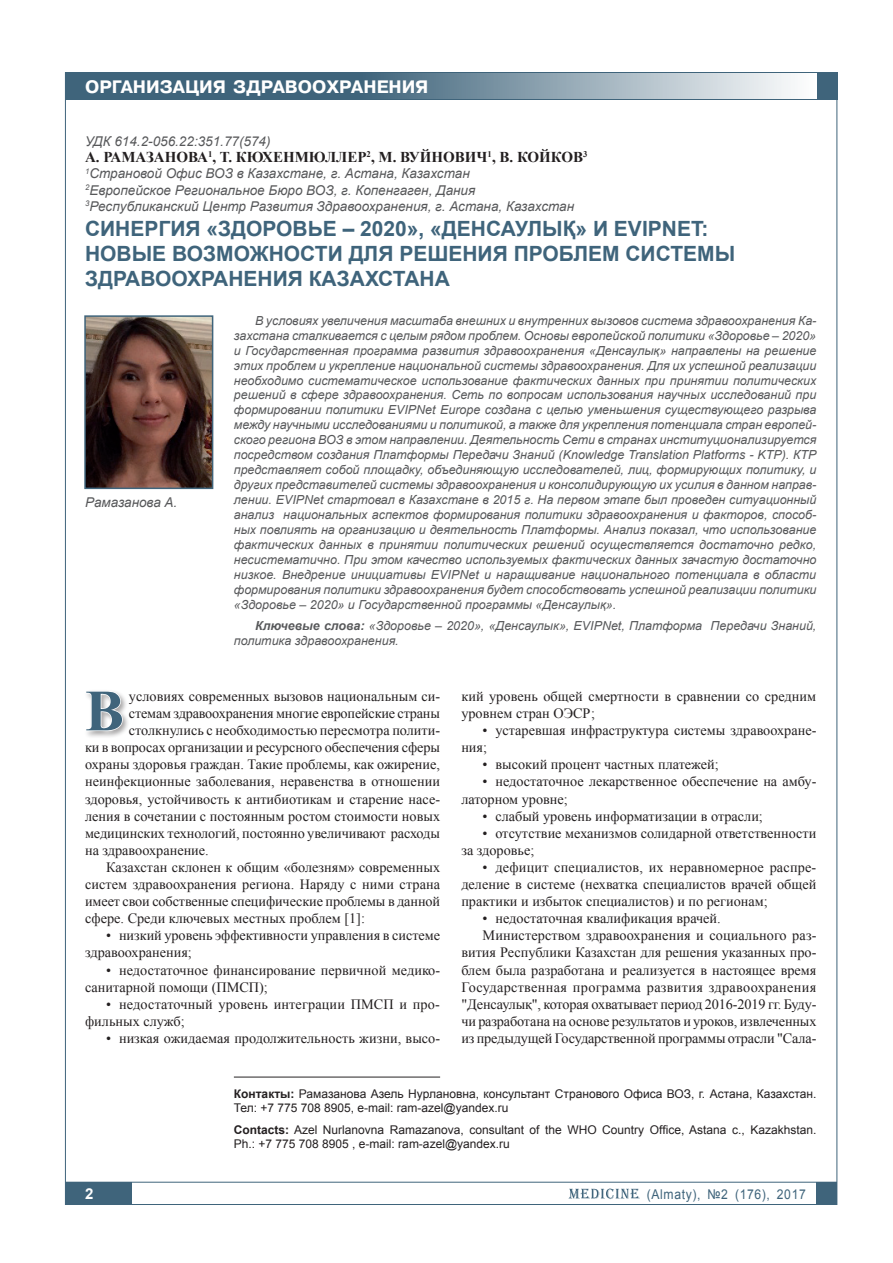
<style>
.page{position:relative;width:893px;height:1263px;background:#fff}
.page>*{position:absolute;margin:0;border:0;box-sizing:border-box;transform-origin:0 0}
.t1{font:700 58.5px "Times New Roman";color:#3f647b}
.t2{font:700 21px/25.2px "Arial";color:#3f647b}
.t3{font:700 18px "Pragmatica C";color:#fff}
.t4{font:700 15px "Times New Roman";color:#231f20}
.t5{font:700 15px "Arial";color:#fff}
.t6{font:14.25px/17.1px "Times New Roman";color:#231f20}
.t7{font:14.25px "Times New Roman";letter-spacing:.02em;color:#231f20}
.t8{font:italic 13.5px/16.2px "Arial";color:#57585a}
.t9{font:13.5px "Arial";letter-spacing:.05em;color:#3f647b;scale:.9 1}
.t10{font:italic 12.45px/15px "Arial";color:#57585a;text-align:justify}
.t11{font:12px/13.8px "Arial";color:#231f20}
.s1{font-weight:700}
</style>
<div class="page">
<div style="left:65px;top:1182px;width:67px;height:22px;background:#3f647b"></div>
<div style="left:816px;top:1182px;width:21px;height:22px;background:#3f647b"></div>
<svg style="left:568px;top:1188px;width:72px;height:11px"></svg>
<hr style="left:65px;top:1182px;width:772px;height:1px;background:#3f647b">
<div style="left:65px;top:72px;width:772px;height:28px;background:#3f647b"></div>
<div style="left:353px;top:73px;width:463px;height:26px;background:linear-gradient(to right,#3c6179,#fefefe)"></div>
<hr style="left:234px;top:1077px;width:206px;height:1px;background:#262324">
<img style="left:87px;top:318px;width:123px;height:168px">
<div style="left:84px;top:315px;width:129px;height:174px;border:2px solid #3f647b"></div>
<svg style="left:87px;top:691px;width:37px;height:41px"></svg>
<h3 class="t3" style="left:85px;top:77px;width:345px">организация здравоохранения</h3>
<p class="t8" style="left:85px;top:133px;width:187px">УДК 614.2-056.22:351.77(574)</p>
<p class="t4" style="left:85px;top:147px;width:504px">А. РАМАЗАНОВА<sup>1</sup>, Т. КЮХЕНМЮЛЛЕР<sup>2</sup>, М. ВУЙНОВИЧ<sup>1</sup>, В. КОЙКОВ<sup>3</sup></p>
<p class="t8" style="left:85px;top:166px;width:491px"><sup>1</sup>Страновой Офис ВОЗ в Казахстане, г. Астана, Казахстан<br><sup>2</sup>Европейское Региональное Бюро ВОЗ, г. Копенгаген, Дания<br><sup>3</sup>Республиканский Центр Развития Здравоохранения, г. Астана, Казахстан</p>
<h2 class="t2" style="left:85px;top:217px;width:652px">СИНЕРГИЯ «ЗДОРОВЬЕ – 2020», «ДЕНСАУЛЫҚ» И EVIPNET:<br>НОВЫЕ ВОЗМОЖНОСТИ ДЛЯ РЕШЕНИЯ ПРОБЛЕМ СИСТЕМЫ<br>ЗДРАВООХРАНЕНИЯ КАЗАХСТАНА</h2>
<p class="t10" style="left:234px;top:313px;width:584px;text-indent:21px">В условиях увеличения масштаба внешних и внутренних вызовов система здравоохранения Ка&shy;захстана сталкивается с целым рядом проблем. Основы европейской политики «Здоровье – 2020» и Государственная программа развития здравоохранения «Денсаулық» направлены на решение этих проблем и укрепление национальной системы здравоохранения. Для их успешной реализации необходимо систематическое использование фактических данных при принятии политических решений в сфере здравоохранения. Сеть по вопросам использования научных исследований при формировании политики EVIPNet Europe создана с целью уменьшения существующего разрыва между научными исследованиями и политикой, а также для укрепления потенциала стран европей&shy;ского региона ВОЗ в этом направлении. Деятельность Сети в странах институционализируется посредством создания Платформы Передачи Знаний (Knowledge Translation Platforms - KTP). КТР представляет собой площадку, объединяющую исследователей, лиц, формирующих политику, и других представителей системы здравоохранения и консолидирующую их усилия в данном направ&shy;лении. EVIPNet стартовал в Казахстане в 2015 г. На первом этапе был проведен ситуационный анализ национальных аспектов формирования политики здравоохранения и факторов, способ&shy;ных повлиять на организацию и деятельность Платформы. Анализ показал, что использование фактических данных в принятии политических решений осуществляется достаточно редко, несистематично. При этом качество используемых фактических данных зачастую достаточно низкое. Внедрение инициативы EVIPNet и наращивание национального потенциала в области формирования политики здравоохранения будет способствовать успешной реализации политики «Здоровье – 2020» и Государственной программы «Денсаулық».</p>
<p class="t10" style="left:234px;top:618px;width:584px;text-indent:21px"><span class="s1">Ключевые слова:</span> «Здоровье – 2020», «Денсаулык», EVIPNet, Платформа Передачи Знаний, политика здравоохранения.</p>
<p class="t8" style="left:85px;top:494px;width:94px">Рамазанова А.</p>
<h1 class="t1" style="left:85px;top:670px;width:41px">В</h1>
<p class="t6" style="left:129px;top:687px;width:313px">условиях современных вызовов национальным си-</p>
<p class="t6" style="left:129px;top:704px;width:312px">стемам здравоохранения многие европейские страны</p>
<p class="t6" style="left:129px;top:721px;width:313px">столкнулись с необходимостью пересмотра полити-</p>
<p class="t6" style="left:85px;top:739px;width:356px">ки в вопросах организации и ресурсного обеспечения сферы</p>
<p class="t6" style="left:85px;top:756px;width:357px">охраны здоровья граждан. Такие проблемы, как ожирение,</p>
<p class="t6" style="left:85px;top:773px;width:356px">неинфекционные заболевания, неравенства в отношении</p>
<p class="t6" style="left:85px;top:790px;width:357px">здоровья, устойчивость к антибиотикам и старение насе-</p>
<p class="t6" style="left:85px;top:807px;width:357px">ления в сочетании с постоянным ростом стоимости новых</p>
<p class="t6" style="left:85px;top:824px;width:356px">медицинских технологий, постоянно увеличивают расходы</p>
<p class="t6" style="left:85px;top:841px;width:125px">на здравоохранение.</p>
<p class="t6" style="left:106px;top:858px;width:335px">Казахстан склонен к общим «болезням» современных</p>
<p class="t6" style="left:85px;top:875px;width:357px">систем здравоохранения региона. Наряду с ними страна</p>
<p class="t6" style="left:85px;top:892px;width:357px">имеет свои собственные специфические проблемы в данной</p>
<p class="t6" style="left:85px;top:910px;width:281px">сфере. Среди ключевых местных проблем [1]:</p>
<p class="t6" style="left:85px;top:927px;width:357px;text-indent:21px">• низкий уровень эффективности управления в системе здравоохранения;</p>
<p class="t6" style="left:85px;top:961px;width:357px;text-indent:21px">• недостаточное финансирование первичной медико&shy;санитарной помощи (ПМСП);</p>
<p class="t6" style="left:85px;top:995px;width:356px;text-indent:21px">• недостаточный уровень интеграции ПМСП и про&shy;фильных служб;</p>
<p class="t6" style="left:106px;top:1029px;width:335px">• низкая ожидаемая продолжительность жизни, высо-</p>
<p class="t6" style="left:461px;top:687px;width:356px">кий уровень общей смертности в сравнении со средним уровнем стран ОЭСР;</p>
<p class="t6" style="left:461px;top:721px;width:357px;text-indent:21px">• устаревшая инфраструктура системы здравоохране&shy;ния;</p>
<p class="t6" style="left:483px;top:756px;width:238px">• высокий процент частных платежей;</p>
<p class="t6" style="left:461px;top:773px;width:357px;text-indent:21px">• недостаточное лекарственное обеспечение на амбу&shy;латорном уровне;</p>
<p class="t6" style="left:483px;top:807px;width:282px">• слабый уровень информатизации в отрасли;</p>
<p class="t6" style="left:461px;top:824px;width:357px;text-indent:21px">• отсутствие механизмов солидарной ответственности за здоровье;</p>
<p class="t6" style="left:461px;top:858px;width:357px;text-align:justify;text-indent:21px">• дефицит специалистов, их неравномерное распре&shy;деление в системе (нехватка специалистов врачей общей практики и избыток специалистов) и по регионам;</p>
<p class="t6" style="left:483px;top:910px;width:240px">• недостаточная квалификация врачей.</p>
<p class="t6" style="left:483px;top:927px;width:335px">Министерством здравоохранения и социального раз-</p>
<p class="t6" style="left:461px;top:944px;width:357px">вития Республики Казахстан для решения указанных про-</p>
<p class="t6" style="left:461px;top:961px;width:357px">блем была разработана и реализуется в настоящее время</p>
<p class="t7" style="left:461px;top:977px;width:356px">Государственная программа развития здравоохранения</p>
<p class="t6" style="left:461px;top:995px;width:357px">"Денсаулық", которая охватывает период 2016-2019 гг. Буду-</p>
<p class="t6" style="left:461px;top:1012px;width:357px">чи разработана на основе результатов и уроков, извлеченных</p>
<p class="t6" style="left:461px;top:1029px;width:357px">из предыдущей Государственной программы отрасли "Сала-</p>
<p class="t11" style="left:234px;top:1087px;width:584px"><span class="s1">Контакты:</span> Рамазанова Азель Нурлановна, консультант Странового Офиса ВОЗ, г. Астана, Казахстан.<br>Тел: +7 775 708 8905, e-mail: ram-azel@yandex.ru</p>
<p class="t11" style="left:234px;top:1123px;width:584px"><span class="s1">Contacts:</span> Azel Nurlanovna Ramazanova, consultant of the WHO Country Office, Astana c., Kazakhstan.<br>Ph.: +7 775 708 8905 , e-mail: ram-azel@yandex.ru</p>
<p class="t5" style="left:85px;top:1183px;width:10px">2</p>
<p class="t9" style="left:647px;top:1185px;width:178px">(Almaty), №2 (176), 2017</p>
</div>
